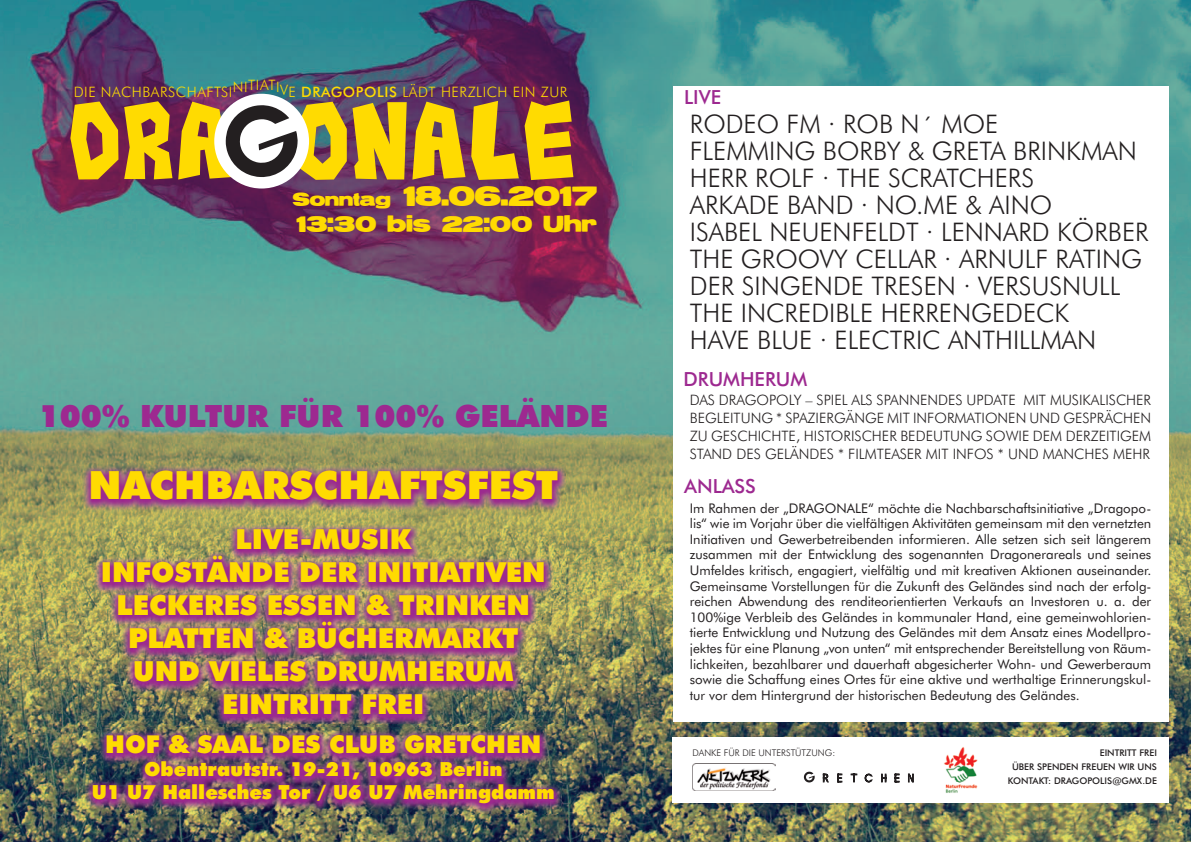
<style>
.page{position:relative;width:1191px;height:842px;background:#fff}
.page>*{position:absolute;margin:0;border:0;box-sizing:border-box;transform-origin:0 0}
.t1{font:98px "Rocks G";color:#ffdb01}
.t2{font:38px "Futura X Blk PL";color:#ffdb01}
.t3{font:30px "Futura X Blk PL";color:#9d2990}
.t4{font:27px/33px "Futura X Blk PL";color:#ffdb01;text-align:center}
.t5{font:25px/27px "Futura Lt PL";color:#231f20}
.t6{font:25px "Reservoir Grunge";color:#ffdb01}
.t7{font:24px "Futura X Blk PL";color:#ffdb01}
.t8{font:20px "Reservoir Grunge";letter-spacing:.02em;color:#ffdb01}
.t9{font:19px/22.8px "Futura X Blk PL";color:#ffdb01;text-align:center}
.t10{font:19px "Futura Md PL";color:#9d2990}
.t11{font:14px/18px "Futura Lt PL";color:#231f20;text-align:justify}
.t12{font:14px "Futura Lt PL";letter-spacing:.04em;color:#ffdb01}
.t13{font:13px/15.6px "Futura Bk PL";color:#231f20;text-align:justify}
.t14{font:9px/14px "Futura Md PL";color:#231f20;text-align:right}
.t15{font:9px "Futura Lt PL";color:#231f20}
.s1{font-family:"Futura Md PL"}
.s2{font-size:16px}
</style>
<div class="page">
<img style="left:0;top:0;width:1191px;height:842px">
<img style="left:82px;top:463px;width:484px;height:261px">
<img style="left:84px;top:728px;width:478px;height:85px">
<div style="left:214px;top:94px;width:95px;height:95px;background:#fff;border-radius:50%"></div>
<svg style="left:226px;top:105px;width:72px;height:72px"></svg>
<div style="left:673px;top:86px;width:495px;height:635px;background:#fff"></div>
<div style="left:672px;top:737px;width:496px;height:66px;background:#fff"></div>
<svg style="left:908px;top:773px;width:6px;height:10px"></svg>
<svg style="left:804px;top:772px;width:10px;height:10px"></svg>
<svg style="left:822px;top:773px;width:7px;height:10px"></svg>
<svg style="left:837px;top:773px;width:5px;height:9px"></svg>
<svg style="left:850px;top:773px;width:7px;height:9px"></svg>
<svg style="left:864px;top:773px;width:9px;height:10px"></svg>
<svg style="left:881px;top:773px;width:5px;height:9px"></svg>
<svg style="left:894px;top:773px;width:5px;height:9px"></svg>
<img style="left:692px;top:763px;width:83px;height:28px">
<img style="left:944px;top:747px;width:34px;height:46px">
<p class="t12" style="left:74px;top:83px;width:495px">DIE NACHBARSCHAFTSINITIATIVE <span class="s1">DRAGOPOLIS</span> LÄDT HERZLICH EIN ZUR</p>
<h1 class="t1" style="left:67px;top:90px;width:510px">DRAGONALE</h1>
<h3 class="t6" style="left:293px;top:182px;width:305px"><span class="s2">Sonntag</span> 18.06.2017</h3>
<h3 class="t8" style="left:296px;top:213px;width:302px">13:30 bis 22:00 Uhr</h3>
<h3 class="t3" style="left:39px;top:397px;width:571px">100% KULTUR FÜR 100% GELÄNDE</h3>
<h2 class="t2" style="left:88px;top:460px;width:471px">NACHBARSCHAFTSFEST</h2>
<h3 class="t4" style="left:101px;top:522px;width:446px">LIVE-MUSIK<br>INFOSTÄNDE DER INITIATIVEN<br>LECKERES ESSEN &amp; TRINKEN<br>PLATTEN &amp; BÜCHERMARKT<br>UND VIELES DRUMHERUM<br>EINTRITT FREI</h3>
<h3 class="t7" style="left:105px;top:729px;width:437px">HOF &amp; SAAL DES CLUB GRETCHEN</h3>
<h3 class="t9" style="left:92px;top:757px;width:464px">Obentrautstr. 19-21, 10963 Berlin<br>U1 U7 Hallesches Tor / U6 U7 Mehringdamm</h3>
<h3 class="t10" style="left:684px;top:85px;width:39px">LIVE</h3>
<p class="t5" style="left:690px;top:110px;width:460px">RODEO FM · ROB N´ MOE<br>FLEMMING BORBY &amp; GRETA BRINKMAN<br>HERR ROLF · THE SCRATCHERS<br>ARKADE BAND · NO.ME &amp; AINO<br>ISABEL NEUENFELDT · LENNARD KÖRBER<br>THE GROOVY CELLAR · ARNULF RATING<br>DER SINGENDE TRESEN · VERSUSNULL<br>THE INCREDIBLE HERRENGEDECK<br>HAVE BLUE · ELECTRIC ANTHILLMAN</p>
<h3 class="t10" style="left:683px;top:367px;width:125px">DRUMHERUM</h3>
<p class="t11" style="left:690px;top:391px;width:463px">DAS DRAGOPOLY – SPIEL ALS SPANNENDES UPDATE MIT MUSIKALISCHER BEGLEITUNG * SPAZIERGÄNGE MIT INFORMATIONEN UND GESPRÄCHEN ZU GESCHICHTE, HISTORISCHER BEDEUTUNG SOWIE DEM DERZEITIGEM STAND DES GELÄNDES * FILMTEASER MIT INFOS * UND MANCHES MEHR</p>
<h3 class="t10" style="left:684px;top:474px;width:73px">ANLASS</h3>
<p class="t13" style="left:690px;top:500px;width:463px">Im Rahmen der „DRAGONALE“ möchte die Nachbarschaftsinitiative „Dragopo&shy;lis“ wie im Vorjahr über die vielfältigen Aktivitäten gemeinsam mit den vernetzten Initiativen und Gewerbetreibenden informieren. Alle setzen sich seit längerem zusammen mit der Entwicklung des sogenannten Dragonerareals und seines Umfeldes kritisch, engagiert, vielfältig und mit kreativen Aktionen auseinander.<br>Gemeinsame Vorstellungen für die Zukunft des Geländes sind nach der erfolg&shy;reichen Abwendung des renditeorientierten Verkaufs an Investoren u. a. der 100%ige Verbleib des Geländes in kommunaler Hand, eine gemeinwohlorien&shy;tierte Entwicklung und Nutzung des Geländes mit dem Ansatz eines Modellpro&shy;jektes für eine Planung „von unten“ mit entsprechender Bereitstellung von Räum&shy;lichkeiten, bezahlbarer und dauerhaft abgesicherter Wohn- und Gewerberaum sowie die Schaffung eines Ortes für eine aktive und werthaltige Erinnerungskul&shy;tur vor dem Hintergrund der historischen Bedeutung des Geländes.</p>
<p class="t15" style="left:692px;top:747px;width:144px">DANKE FÜR DIE UNTERSTÜTZUNG:</p>
<p class="t14" style="left:1007px;top:746px;width:151px">EINTRITT FREI<br>ÜBER SPENDEN FREUEN WIR UNS<br>KONTAKT: DRAGOPOLIS@GMX.DE</p>
</div>
